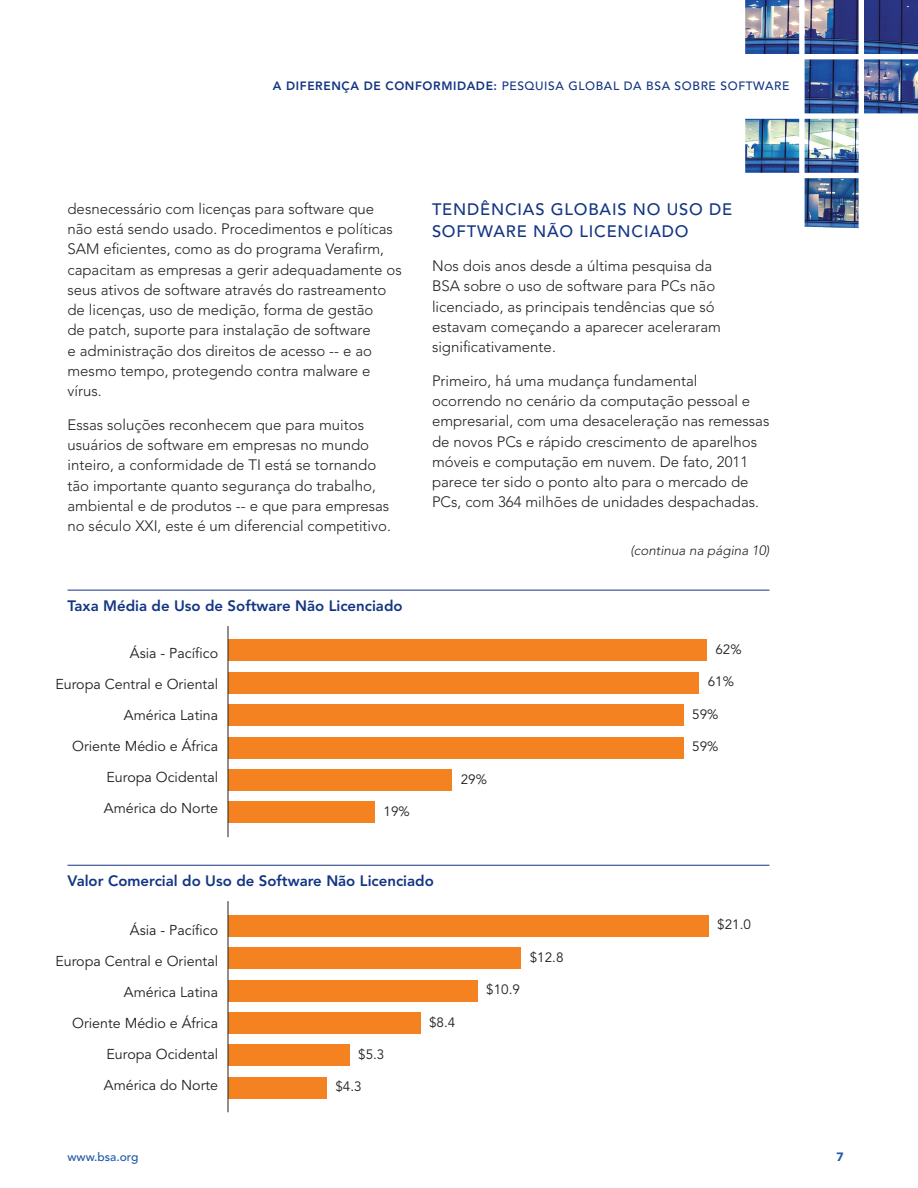
<style>
.page{position:relative;width:918px;height:1188px;background:#fff}
.page>*{position:absolute;margin:0;border:0;box-sizing:border-box;transform-origin:0 0}
.head_2{font:500 16.5px/22.5px "Avenir LT Std";letter-spacing:.05em;color:#133583}
.body{font:300 15px/20.2px "Avenir LT Std";color:#231f20}
.Chart_Headings_2{font:800 15px "Avenir LT Std";color:#133583}
.body-2{font:14.25px "Avenir LT Std";color:#231f20}
.t1{font:13.5px "Avenir LT Std";color:#231f20}
.body-3{font:italic 300 13.5px "Avenir LT Std";color:#231f20}
.t2{font:500 12px "Avenir LT Std";letter-spacing:.05em;color:#133583}
.t3{font:500 12px "Avenir LT Std";color:#2059a8}
.t4{font:900 12px "Avenir LT Std";color:#2059a8}
.s1{font-weight:800}
</style>
<div class="page">
<img style="left:745px;top:0;width:173px;height:228px">
<div style="left:228px;top:640px;width:478px;height:21px;background:#f58220"></div>
<div style="left:228px;top:672px;width:471px;height:22px;background:#f58220"></div>
<div style="left:228px;top:704px;width:455px;height:22px;background:#f58220"></div>
<div style="left:228px;top:737px;width:455px;height:21px;background:#f58220"></div>
<div style="left:228px;top:769px;width:224px;height:22px;background:#f58220"></div>
<div style="left:228px;top:802px;width:147px;height:21px;background:#f58220"></div>
<hr style="left:228px;top:626px;width:1px;height:211px;background:#231f20">
<hr style="left:68px;top:590px;width:702px;height:1px;background:#133583">
<div style="left:228px;top:915px;width:480px;height:22px;background:#f58220"></div>
<div style="left:228px;top:947px;width:293px;height:22px;background:#f58220"></div>
<div style="left:228px;top:980px;width:249px;height:21px;background:#f58220"></div>
<div style="left:228px;top:1012px;width:192px;height:22px;background:#f58220"></div>
<div style="left:228px;top:1045px;width:121px;height:21px;background:#f58220"></div>
<div style="left:228px;top:1077px;width:98px;height:22px;background:#f58220"></div>
<hr style="left:228px;top:901px;width:1px;height:211px;background:#231f20">
<hr style="left:68px;top:865px;width:702px;height:1px;background:#133583">
<p class="t2" style="left:273px;top:79px;width:518px"><span class="s1">A DIFERENÇA DE CONFORMIDADE:</span> PESQUISA GLOBAL DA BSA SOBRE SOFTWARE</p>
<p class="body" style="left:68px;top:199px;width:336px">desnecessário com licenças para software que não está sendo usado. Procedimentos e políticas SAM eficientes, como as do programa Verafirm, capacitam as empresas a gerir adequadamente os seus ativos de software através do rastreamento de licenças, uso de medição, forma de gestão<br>de patch, suporte para instalação de software<br>e administração dos direitos de acesso -- e ao mesmo tempo, protegendo contra malware e vírus.</p>
<p class="body" style="left:68px;top:415px;width:325px">Essas soluções reconhecem que para muitos usuários de software em empresas no mundo inteiro, a conformidade de TI está se tornando tão importante quanto segurança do trabalho, ambiental e de produtos -- e que para empresas no século XXI, este é um diferencial competitivo.</p>
<p class="Chart_Headings_2" style="left:68px;top:597px;width:337px">Taxa Média de Uso de Software Não Licenciado</p>
<p class="t1" style="left:152px;top:642px;width:70px">Asia-Pacific</p>
<p class="t1" style="left:68px;top:674px;width:154px">Central &amp; Eastern Europe</p>
<p class="t1" style="left:138px;top:706px;width:84px">Latin America</p>
<p class="t1" style="left:97px;top:739px;width:124px">Middle East &amp; Africa</p>
<p class="t1" style="left:123px;top:771px;width:99px">Western Europe</p>
<p class="t1" style="left:132px;top:804px;width:90px">North America</p>
<p class="body-2" style="left:130px;top:645px;width:90px">Ásia - Pacífico</p>
<p class="body-2" style="left:55px;top:676px;width:164px">Europa Central e Oriental</p>
<p class="body-2" style="left:124px;top:707px;width:96px">América Latina</p>
<p class="body-2" style="left:72px;top:738px;width:147px">Oriente Médio e África</p>
<p class="body-2" style="left:107px;top:769px;width:113px">Europa Ocidental</p>
<p class="body-2" style="left:104px;top:800px;width:116px">América do Norte</p>
<p class="t1" style="left:384px;top:804px;width:28px">19%</p>
<p class="head_2" style="left:432px;top:198px;width:302px">TENDÊNCIAS GLOBAIS NO USO DE<br>SOFTWARE NÃO LICENCIADO</p>
<p class="body" style="left:432px;top:256px;width:291px">Nos dois anos desde a última pesquisa da BSA sobre o uso de software para PCs não licenciado, as principais tendências que só estavam começando a aparecer aceleraram significativamente.</p>
<p class="body" style="left:432px;top:371px;width:339px">Primeiro, há uma mudança fundamental ocorrendo no cenário da computação pessoal e empresarial, com uma desaceleração nas remessas de novos PCs e rápido crescimento de aparelhos móveis e computação em nuvem. De fato, 2011 parece ter sido o ponto alto para o mercado de PCs, com 364 milhões de unidades despachadas.</p>
<p class="body-3" style="left:630px;top:543px;width:141px">(continua na página 10)</p>
<p class="t1" style="left:461px;top:771px;width:28px">29%</p>
<p class="t1" style="left:715px;top:642px;width:28px">62%</p>
<p class="t1" style="left:708px;top:674px;width:28px">61%</p>
<p class="t1" style="left:692px;top:706px;width:28px">59%</p>
<p class="t1" style="left:692px;top:739px;width:28px">59%</p>
<p class="Chart_Headings_2" style="left:68px;top:872px;width:368px">Valor Comercial do Uso de Software Não Licenciado</p>
<p class="t1" style="left:152px;top:917px;width:70px">Asia-Pacific</p>
<p class="body-2" style="left:130px;top:922px;width:90px">Ásia - Pacífico</p>
<p class="body-2" style="left:55px;top:953px;width:164px">Europa Central e Oriental</p>
<p class="body-2" style="left:124px;top:984px;width:96px">América Latina</p>
<p class="body-2" style="left:72px;top:1015px;width:147px">Oriente Médio e África</p>
<p class="body-2" style="left:107px;top:1046px;width:113px">Europa Ocidental</p>
<p class="body-2" style="left:104px;top:1077px;width:116px">América do Norte</p>
<p class="t1" style="left:123px;top:949px;width:99px">Western Europe</p>
<p class="t1" style="left:132px;top:982px;width:90px">North America</p>
<p class="t1" style="left:138px;top:1014px;width:84px">Latin America</p>
<p class="t1" style="left:68px;top:1047px;width:154px">Central &amp; Eastern Europe</p>
<p class="t1" style="left:97px;top:1079px;width:124px">Middle East &amp; Africa</p>
<p class="t1" style="left:358px;top:1047px;width:28px">$5.3</p>
<p class="t1" style="left:335px;top:1079px;width:28px">$4.3</p>
<p class="t1" style="left:429px;top:1014px;width:28px">$8.4</p>
<p class="t1" style="left:486px;top:982px;width:35px">$10.9</p>
<p class="t1" style="left:530px;top:949px;width:35px">$12.8</p>
<p class="t1" style="left:717px;top:917px;width:35px">$21.0</p>
<p class="t3" style="left:68px;top:1150px;width:72px">www.bsa.org</p>
<p class="t4" style="left:837px;top:1150px;width:9px">7</p>
</div>
